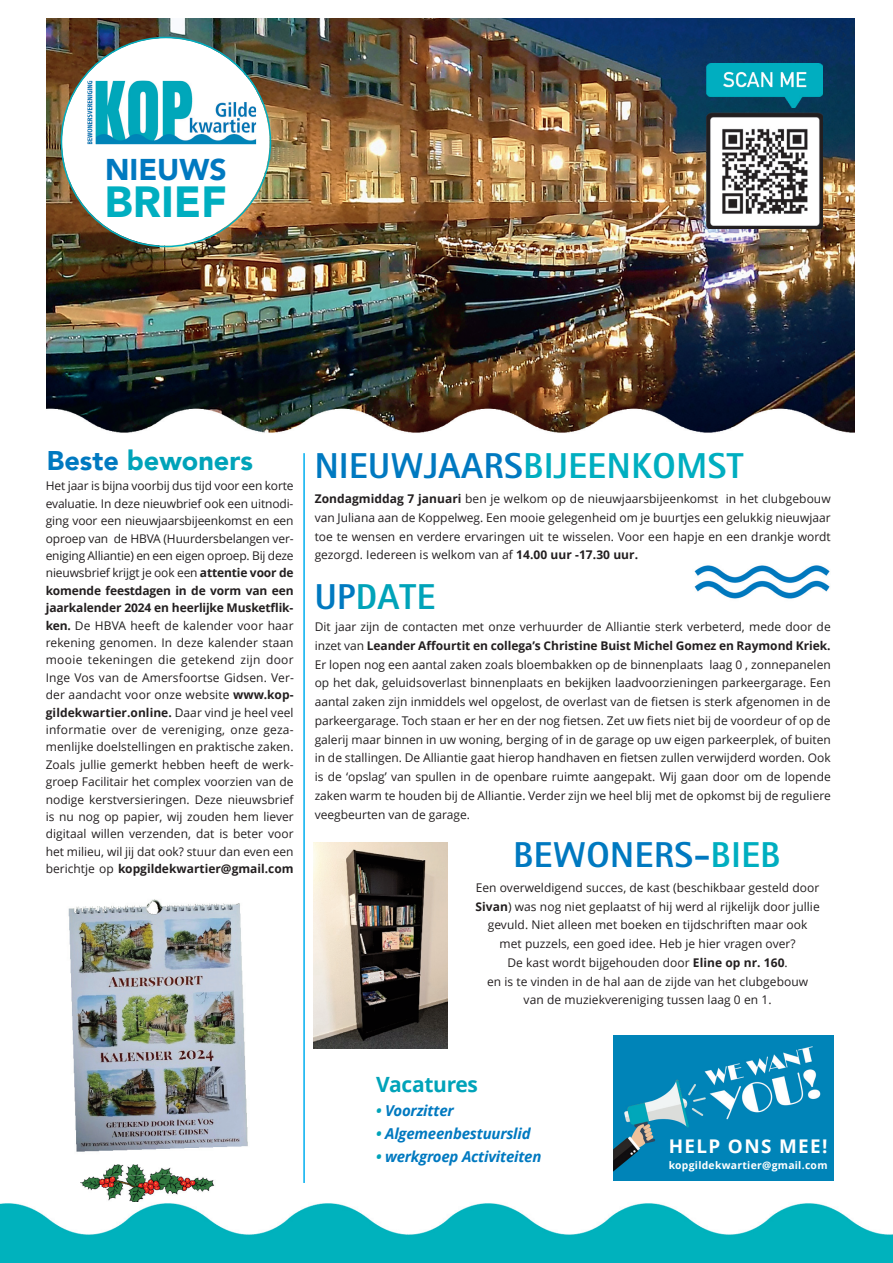
<style>
.page{position:relative;width:893px;height:1263px;background:#fff}
.page>*{position:absolute;margin:0;border:0;box-sizing:border-box;transform-origin:0 0}
.t1{font:900 43.5px "Avenir";color:#00aec0}
.t2{font:800 36px "Rotis Sans Serif";letter-spacing:.015em;color:#00aec0}
.t3{font:800 36px "Rotis Sans Serif";letter-spacing:.015em;color:#0079c0}
.t4{font:800 36px "Rotis Sans Serif";letter-spacing:.015em;color:#00a3b9}
.t5{font:900 30px "Avenir";color:#0079c0}
.t6{font:900 27px "Avenir";color:#00a3b9}
.t7{font:700 21px "Open Sans";letter-spacing:-.015em;color:#00a3b9}
.t8{font:700 18.9px "Open Sans";letter-spacing:.075em;color:#fff}
.t9{font:italic 700 15px "Open Sans";letter-spacing:-.015em;color:#0079c0}
.t10{font:12px/17.4px "Open Sans";letter-spacing:.005em;color:#231f20;text-align:justify}
.t11{font:700 10.35px "Open Sans";letter-spacing:.025em;color:#fff}
.s1{color:#0079c0}
.s2{font-weight:700}
.s3{color:#00aec0}
.s4{color:#00a3b9}
</style>
<div class="page">
<img style="left:47px;top:19px;width:808px;height:377px">
<img style="left:47px;top:396px;width:808px;height:37px">
<hr style="left:303px;top:453px;width:2px;height:730px;background:#00aeef">
<img style="left:0;top:1201px;width:893px;height:62px">
<img style="left:61px;top:37px;width:210px;height:210px">
<img style="left:313px;top:843px;width:135px;height:205px">
<img style="left:694px;top:565px;width:136px;height:34px">
<img style="left:613px;top:1036px;width:220px;height:144px">
<img style="left:68px;top:899px;width:180px;height:253px">
<img style="left:80px;top:1177px;width:135px;height:24px">
<img style="left:93px;top:1164px;width:89px;height:13px">
<img style="left:707px;top:112px;width:116px;height:117px">
<img style="left:707px;top:63px;width:116px;height:44px">
<p class="t5" style="left:105px;top:150px;width:123px">NIEUWS</p>
<p class="t1" style="left:105px;top:174px;width:124px">BRIEF</p>
<p class="t6" style="left:47px;top:443px;width:207px"><span class="s1">Beste</span> bewoners</p>
<p class="t10" style="left:46px;top:477px;width:250px">Het jaar is bijna voorbij dus tijd voor een korte evaluatie. In deze nieuwbrief ook een uitnodi&shy;ging voor een nieuwjaarsbijeenkomst en een oproep van de HBVA (Huurdersbelangen ver&shy;eniging Alliantie) en een eigen oproep. Bij deze nieuwsbrief krijgt je ook een <span class="s2">attentie voor de komende feestdagen in de vorm van een jaarkalender 2024 en heerlijke Musketflik&shy;ken.</span> De HBVA heeft de kalender voor haar rekening genomen. In deze kalender staan mooie tekeningen die getekend zijn door Inge Vos van de Amersfoortse Gidsen. Ver&shy;der aandacht voor onze website <span class="s2">www.kop&shy;gildekwartier.online.</span> Daar vind je heel veel informatie over de vereniging, onze geza&shy;menlijke doelstellingen en praktische zaken.<br>Zoals jullie gemerkt hebben heeft de werk&shy;groep Facilitair het complex voorzien van de nodige kerstversieringen. Deze nieuwsbrief is nu nog op papier, wij zouden hem liever digitaal willen verzenden, dat is beter voor het milieu, wil jij dat ook? stuur dan even een berichtje op <span class="s2">kopgildekwartier@gmail.com</span></p>
<p class="t2" style="left:315px;top:453px;width:430px"><span class="s1">NIEUWJAARS</span>BIJEENKOMST</p>
<p class="t10" style="left:315px;top:489px;width:518px;line-height:18.8px"><span class="s2">Zondagmiddag 7 januari</span> ben je welkom op de nieuwjaarsbijeenkomst in het clubgebouw van Juliana aan de Koppelweg. Een mooie gelegenheid om je buurtjes een gelukkig nieuwjaar toe te wensen en verdere ervaringen uit te wisselen. Voor een hapje en een drankje wordt gezorgd. Iedereen is welkom van af <span class="s2">14.00 uur -17.30 uur.</span></p>
<p class="t4" style="left:315px;top:584px;width:122px"><span class="s1">UP</span>DATE</p>
<p class="t10" style="left:315px;top:617px;width:518px;line-height:18.8px">Dit jaar zijn de contacten met onze verhuurder de Alliantie sterk verbeterd, mede door de inzet van <span class="s2">Leander Affourtit en collega’s Christine Buist Michel Gomez en Raymond Kriek.<br></span>Er lopen nog een aantal zaken zoals bloembakken op de binnenplaats laag 0 , zonnepanelen op het dak, geluidsoverlast binnenplaats en bekijken laadvoorzieningen parkeergarage. Een aantal zaken zijn inmiddels wel opgelost, de overlast van de fietsen is sterk afgenomen in de parkeergarage. Toch staan er her en der nog fietsen. Zet uw fiets niet bij de voordeur of op de galerij maar binnen in uw woning, berging of in de garage op uw eigen parkeerplek, of buiten in de stallingen. De Alliantie gaat hierop handhaven en fietsen zullen verwijderd worden. Ook is de ‘opslag’ van spullen in de openbare ruimte aangepakt. Wij gaan door om de lopende zaken warm te houden bij de Alliantie. Verder zijn we heel blij met de opkomst bij de reguliere veegbeurten van de garage.</p>
<p class="t3" style="left:513px;top:842px;width:269px">BEWONERS-<span class="s3">BIEB</span></p>
<p class="t10" style="left:476px;top:878px;width:345px">Een overweldigend succes, de kast (beschikbaar gesteld door</p>
<p class="t10" style="left:475px;top:897px;width:346px"><span class="s2">Sivan</span>) was nog niet geplaatst of hij werd al rijkelijk door jullie</p>
<p class="t10" style="left:488px;top:916px;width:321px">gevuld. Niet alleen met boeken en tijdschriften maar ook</p>
<p class="t10" style="left:500px;top:935px;width:298px">met puzzels, een goed idee. Heb je hier vragen over?</p>
<p class="t10" style="left:507px;top:953px;width:282px">De kast wordt bijgehouden door <span class="s2">Eline op nr. 160</span>.</p>
<p class="t10" style="left:487px;top:972px;width:323px">en is te vinden in de hal aan de zijde van het clubgebouw</p>
<p class="t10" style="left:524px;top:991px;width:249px">van de muziekvereniging tussen laag 0 en 1.</p>
<p class="t7" style="left:376px;top:1070px;width:103px">Vacatures</p>
<p class="t9" style="left:376px;top:1100px;width:79px"><span class="s4">•</span> Voorzitter</p>
<p class="t9" style="left:376px;top:1123px;width:156px"><span class="s4">•</span> Algemeenbestuurslid</p>
<p class="t9" style="left:376px;top:1146px;width:167px"><span class="s4">•</span> werkgroep Activiteiten</p>
<p class="t8" style="left:669px;top:1133px;width:160px">HELP ONS MEE!</p>
<p class="t11" style="left:669px;top:1157px;width:160px">kopgildekwartier@gmail.com</p>
</div>
